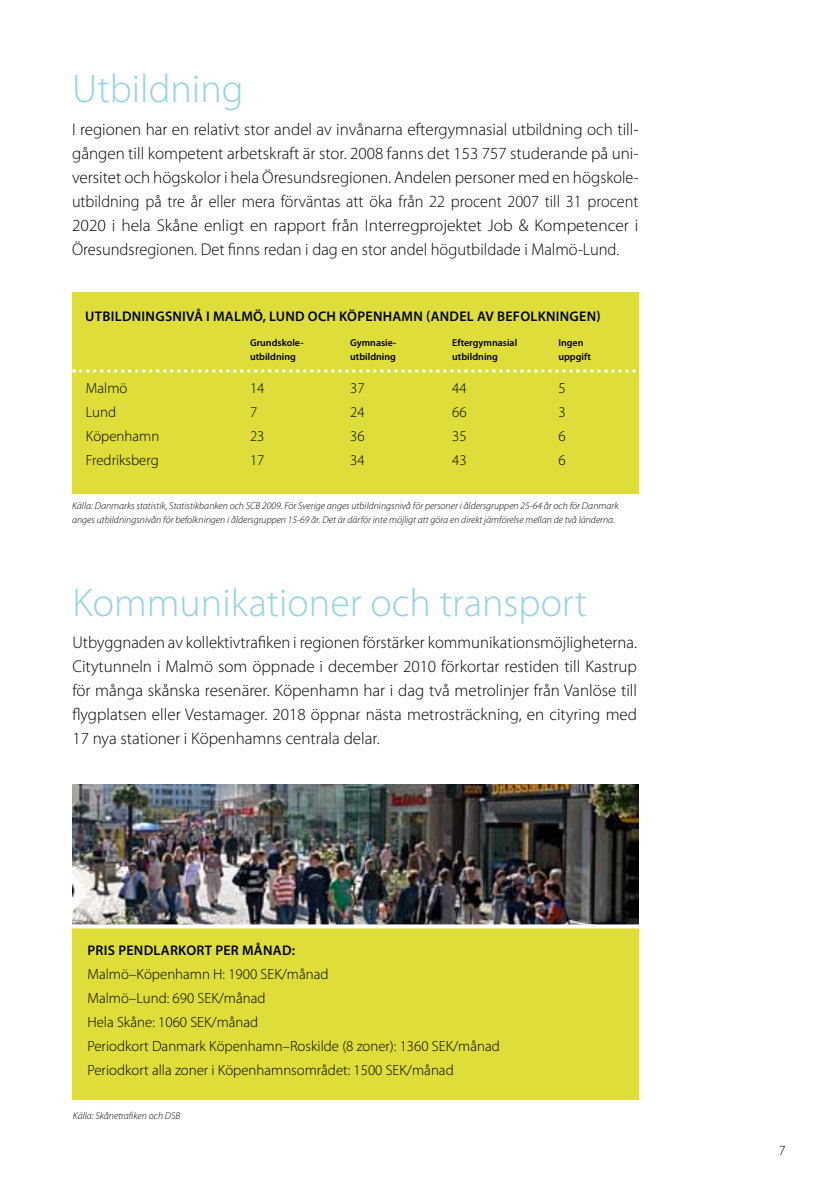
<style>
.page{position:relative;width:840px;height:1191px;background:#fff}
.page>*{position:absolute;margin:0;border:0;box-sizing:border-box;transform-origin:0 0}
.t1{font:300 40px "Myriad Pro";color:#96d3e2}
.t2{font:300 17px/24px "Myriad Pro";color:#000;text-align:justify}
.t3{font:300 14.8px/24px "Myriad Pro";color:#000}
.t4{font:600 14px "Myriad Pro";letter-spacing:.02em;color:#000}
.t5{font:300 14px "Myriad Pro";color:#000}
.t6{font:italic 300 10px/14px "Myriad Pro";color:#000}
.t7{font:600 10px "Myriad Pro";color:#000}
</style>
<div class="page">
<img style="left:72px;top:784px;width:566px;height:140px">
<div style="left:72px;top:292px;width:566px;height:201px;background:#dedd3a"></div>
<div style="left:72px;top:926px;width:566px;height:173px;background:#dedd3a"></div>
<svg style="left:74px;top:369px;width:565px;height:4px"></svg>
<svg style="left:72px;top:924px;width:567px;height:4px"></svg>
<h1 class="t1" style="left:72px;top:65px;width:173px">Utbildning</h1>
<p class="t2" style="left:72px;top:117px;width:567px">I regionen har en relativt stor andel av invånarna eftergymnasial utbildning och till&shy;gången till kompetent arbetskraft är stor. 2008 fanns det 153 757 studerande på uni&shy;versitet och högskolor i hela Öresundsregionen. Andelen personer med en högskole&shy;utbildning på tre år eller mera förväntas att öka från 22 procent 2007 till 31 procent 2020 i hela Skåne enligt en rapport från Interregprojektet Job &amp; Kompetencer i Öresundsregionen. Det finns redan i dag en stor andel högutbildade i Malmö-Lund.</p>
<p class="t4" style="left:85px;top:307px;width:193px">UTBILDNINGSNIVÅ I MALMÖ, LUN</p>
<p class="t4" style="left:295px;top:307px;width:108px">D OCH KÖPENHAMN</p>
<p class="t4" style="left:426px;top:307px;width:120px">(AN DEL AV BEFOLKNIN</p>
<p class="t4" style="left:569px;top:307px;width:33px">GEN)</p>
<p class="t7" style="left:250px;top:337px;width:81px">GRUNDSKOLE- G</p>
<p class="t7" style="left:356px;top:337px;width:41px">YMNASIE-</p>
<p class="t7" style="left:452px;top:337px;width:66px">EFTERGYMNASIAL</p>
<p class="t7" style="left:558px;top:337px;width:27px">INGEN</p>
<p class="t7" style="left:250px;top:351px;width:47px">UTBILDNING</p>
<p class="t7" style="left:350px;top:351px;width:47px">UTBILDNING</p>
<p class="t7" style="left:452px;top:351px;width:47px">UTBILDNING</p>
<p class="t7" style="left:558px;top:351px;width:34px">UPPGIFT</p>
<p class="t3" style="left:86px;top:375px;width:43px">Malmö</p>
<p class="t3" style="left:250px;top:375px;width:16px">14</p>
<p class="t3" style="left:350px;top:375px;width:16px">37</p>
<p class="t3" style="left:452px;top:375px;width:16px">44</p>
<p class="t3" style="left:558px;top:375px;width:9px">5</p>
<p class="t3" style="left:86px;top:399px;width:32px">Lund</p>
<p class="t3" style="left:250px;top:399px;width:9px">7</p>
<p class="t3" style="left:350px;top:399px;width:16px">24</p>
<p class="t3" style="left:452px;top:399px;width:16px">66</p>
<p class="t3" style="left:558px;top:399px;width:9px">3</p>
<p class="t3" style="left:86px;top:423px;width:75px">Köpenhamn</p>
<p class="t3" style="left:250px;top:423px;width:16px">23</p>
<p class="t3" style="left:350px;top:423px;width:16px">36</p>
<p class="t3" style="left:452px;top:423px;width:16px">35</p>
<p class="t3" style="left:558px;top:423px;width:9px">6</p>
<p class="t3" style="left:86px;top:447px;width:74px">Fredriksberg</p>
<p class="t3" style="left:250px;top:447px;width:16px">17</p>
<p class="t3" style="left:350px;top:447px;width:16px">34</p>
<p class="t3" style="left:452px;top:447px;width:16px">43</p>
<p class="t3" style="left:558px;top:447px;width:9px">6</p>
<p class="t6" style="left:72px;top:499px;width:547px">Källa: Danmarks statistik, Statistikbanken och SCB 2009. För Sverige anges utbildningsnivå för personer i åldersgruppen 25-64 år och för Danmark anges utbildningsnivån för befolkningen i åldersgruppen 15-69 år. Det är därför inte möjligt att göra en direkt jämförelse mellan de två länderna.</p>
<h1 class="t1" style="left:72px;top:578px;width:516px">Kommunikationer och transport</h1>
<p class="t2" style="left:72px;top:630px;width:566px">Utbyggnaden av kollektivtrafiken i regionen förstärker kommunikationsmöjligheterna.<br>Citytunneln i Malmö som öppnade i december 2010 förkortar restiden till Kastrup för många skånska resenärer. Köpenhamn har i dag två metrolinjer från Vanlöse till flygplatsen eller Vestamager. 2018 öppnar nästa metrosträckning, en cityring med 17 nya stationer i Köpenhamns centrala delar.</p>
<p class="t4" style="left:87px;top:941px;width:209px">PRIS PENDLARKORT PER MÅNAD:</p>
<p class="t3" style="left:87px;top:961px;width:413px">Malmö–Köpenhamn H: 1900 SEK/månad<br>Malmö–Lund: 690 SEK/månad<br>Hela Skåne: 1060 SEK/månad<br>Periodkort Danmark Köpenhamn–Roskilde (8 zoner): 1360 SEK/månad Periodkort alla zoner i Köpenhamnsområdet: 1500 SEK/månad</p>
<p class="t6" style="left:73px;top:1108px;width:109px">Källa: Skånetrafiken och DSB</p>
<p class="t5" style="left:778px;top:1141px;width:8px">7</p>
</div>
